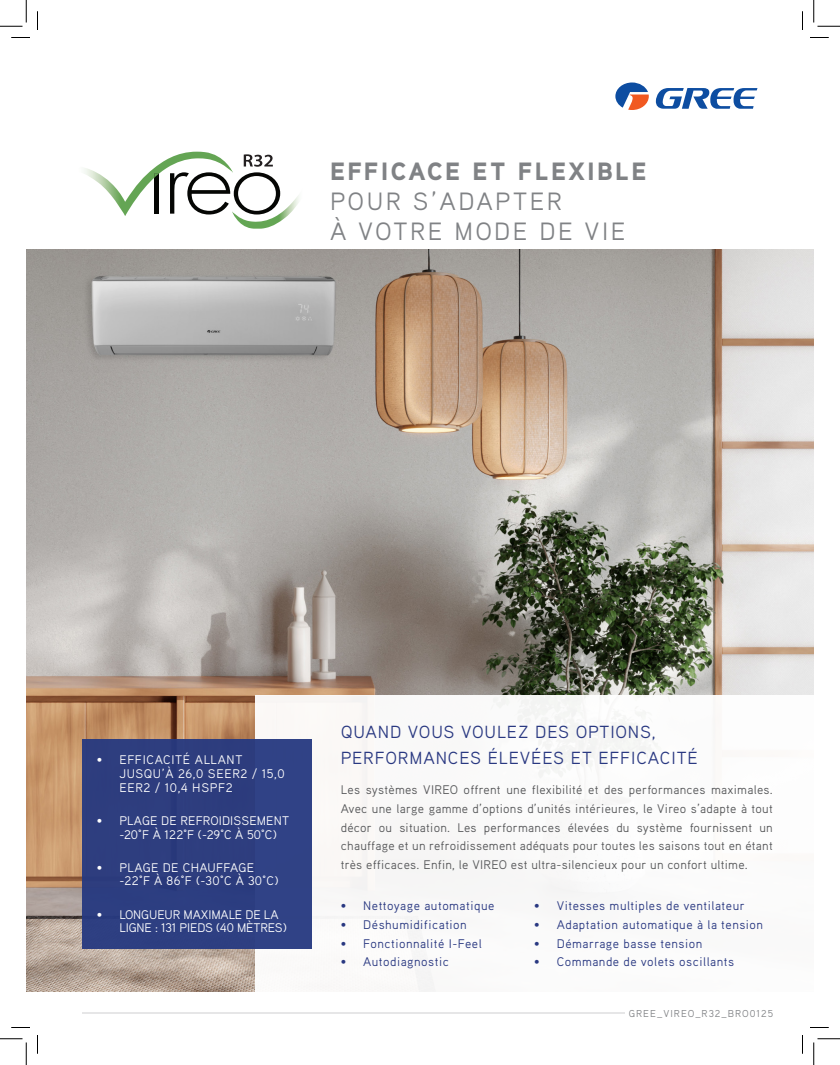
<style>
.page{position:relative;width:840px;height:1065px;background:#fff}
.page>*{position:absolute;margin:0;border:0;box-sizing:border-box;transform-origin:0 0}
.Headline{font:25px/30px "Aaux Pro";letter-spacing:.1em;color:#808285}
.Headline-2{font:900 25px "Aaux Pro";letter-spacing:.1em;color:#808285}
.t1{font:17.5px "Aaux Pro";letter-spacing:.05em;color:#293881}
.t2{font:12.5px/18.8px "Aaux Pro";letter-spacing:.02em;color:#57585a;text-align:justify}
.t3{font:12.5px "Aaux Pro";letter-spacing:.04em;color:#293881}
.t4{font:12.5px/13.8px "Aaux Pro";letter-spacing:.05em;color:#fff}
.t5{font:12.5px/13.8px "Aaux Pro";letter-spacing:.01em;color:#fff}
.t6{font:12.5px/13.8px "Aaux Pro";letter-spacing:-.01em;color:#fff}
.t7{font:12.5px/13.8px "Aaux Pro";letter-spacing:.03em;color:#fff}
.t8{font:10px "Aaux Pro";letter-spacing:.1em;color:#808285}
</style>
<div class="page">
<img style="left:26px;top:250px;width:788px;height:742px">
<hr style="left:82px;top:1013px;width:543px;height:1px;background:#808285">
<div style="left:255px;top:695px;width:559px;height:297px;background:#fff"></div>
<div style="left:82px;top:739px;width:230px;height:209px;background:#2e3e7f"></div>
<svg style="left:615px;top:82px;width:34px;height:28px"></svg>
<svg style="left:656px;top:88px;width:101px;height:21px"></svg>
<img style="left:84px;top:158px;width:86px;height:58px">
<svg style="left:155px;top:173px;width:4px;height:4px"></svg>
<svg style="left:170px;top:154px;width:110px;height:61px"></svg>
<svg style="left:11px;top:37px;width:19px;height:1px"></svg>
<svg style="left:810px;top:37px;width:19px;height:1px"></svg>
<svg style="left:11px;top:1027px;width:19px;height:1px"></svg>
<svg style="left:810px;top:1027px;width:19px;height:1px"></svg>
<svg style="left:37px;top:11px;width:1px;height:19px"></svg>
<svg style="left:37px;top:1035px;width:1px;height:19px"></svg>
<svg style="left:802px;top:11px;width:1px;height:19px"></svg>
<svg style="left:802px;top:1035px;width:1px;height:19px"></svg>
<svg style="left:0;top:0;width:27px;height:27px"></svg>
<svg style="left:0;top:1039px;width:27px;height:26px"></svg>
<svg style="left:814px;top:0;width:26px;height:27px"></svg>
<svg style="left:814px;top:1039px;width:26px;height:26px"></svg>
<p class="Headline-2" style="left:330px;top:156px;width:318px">EFFICACE ET FLEXIBLE</p>
<p class="Headline" style="left:330px;top:186px;width:297px">POUR S’ADAPTER<br>À VOTRE MODE DE VIE</p>
<p class="t4" style="left:119px;top:753px;width:167px;text-indent:-22px">• EFFICACITÉ ALLANT<br>JUSQU’À 26,0 SEER2 / 15,0<br>EER2 / 10,4 HSPF2</p>
<p class="t5" style="left:119px;top:813px;width:171px;text-indent:-22px">• PLAGE DE REFROIDISSEMENT -20°F À 122°F (-29°C À 50°C)</p>
<p class="t7" style="left:119px;top:860px;width:161px;text-indent:-22px">• PLAGE DE CHAUFFAGE -22°F À 86°F (-30°C À 30°C)</p>
<p class="t6" style="left:119px;top:907px;width:169px;text-indent:-22px">• LONGUEUR MAXIMALE DE LA<br>LIGNE : 131 PIEDS (40 MÈTRES)</p>
<p class="t1" style="left:341px;top:721px;width:316px">QUAND VOUS VOULEZ DES OPTIONS,</p>
<p class="t1" style="left:341px;top:747px;width:358px">PERFORMANCES ÉLEVÉES ET EFFICACITÉ</p>
<p class="t2" style="left:341px;top:780px;width:434px">Les systèmes VIREO offrent une flexibilité et des performances maximales.<br>Avec une large gamme d’options d’unités intérieures, le Vireo s’adapte à tout décor ou situation. Les performances élevées du système fournissent un chauffage et un refroidissement adéquats pour toutes les saisons tout en étant très efficaces. Enfin, le VIREO est ultra-silencieux pour un confort ultime.</p>
<p class="t3" style="left:341px;top:898px;width:155px">• Nettoyage automatique</p>
<p class="t3" style="left:341px;top:917px;width:128px">• Déshumidification</p>
<p class="t3" style="left:341px;top:935px;width:142px">• Fonctionnalité I-Feel</p>
<p class="t3" style="left:341px;top:954px;width:110px">• Autodiagnostic</p>
<p class="t3" style="left:534px;top:898px;width:212px">• Vitesses multiples de ventilateur</p>
<p class="t3" style="left:534px;top:917px;width:230px">• Adaptation automatique à la tension</p>
<p class="t3" style="left:534px;top:935px;width:169px">• Démarrage basse tension</p>
<p class="t3" style="left:534px;top:954px;width:201px">• Commande de volets oscillants</p>
<p class="t8" style="left:629px;top:1007px;width:146px">GREE_VIREO_R32_BRO0125</p>
</div>
